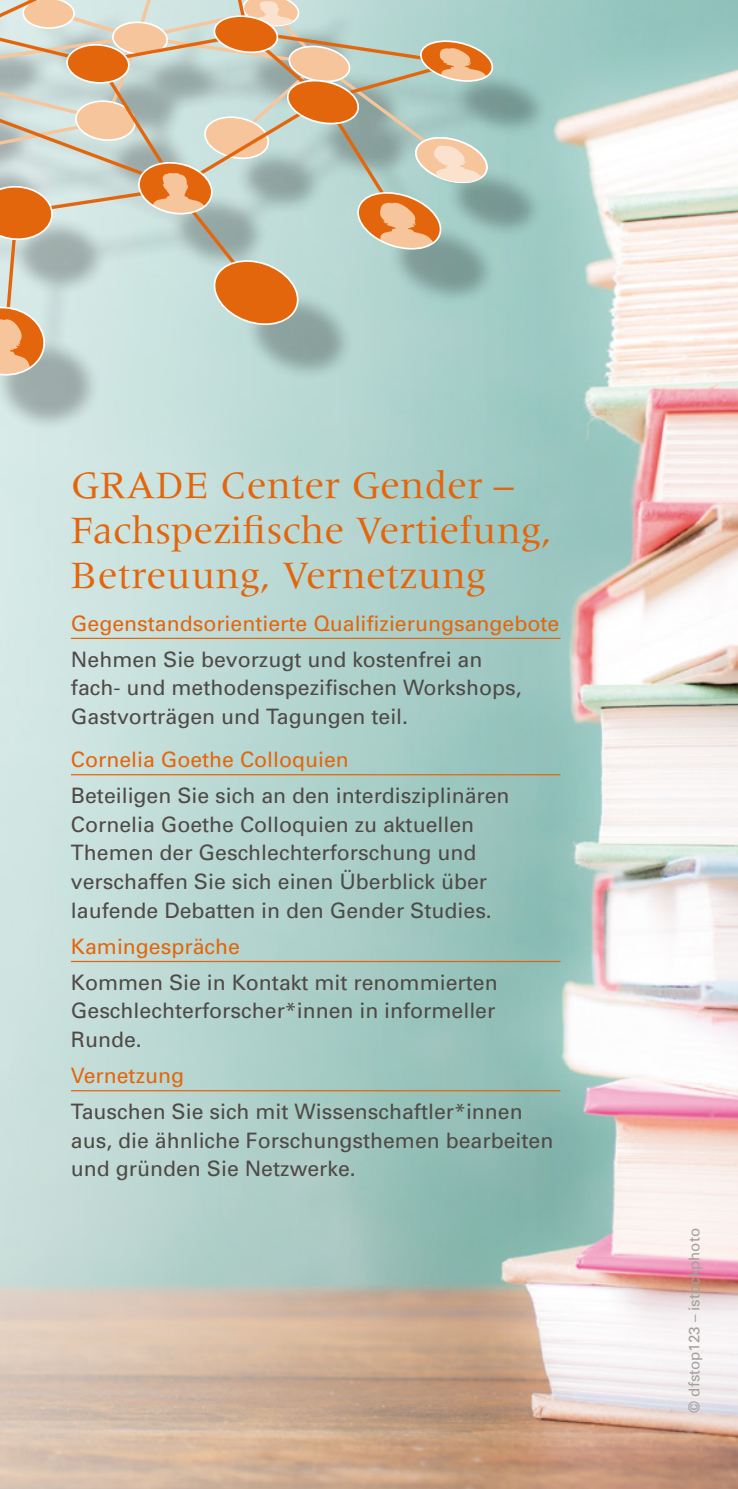
<style>
.page{position:relative;width:738px;height:1489px;background:#fff}
.page>*{position:absolute;margin:0;border:0;box-sizing:border-box;transform-origin:0 0}
.t1{font:40px/45px "Meridien LT Std";color:#e4660c}
.t2{font:21.25px/28.8px "Univers";color:#4f4a46}
.t3{font:21.25px "Univers";color:#e4660c}
.t4{font:15px "Univers";color:#a3a09c}
</style>
<div class="page">
<img style="left:0;top:0;width:737px;height:1488px">
<hr style="left:71px;top:637px;width:489px;height:2px;background:#e4660c">
<hr style="left:71px;top:774px;width:489px;height:1px;background:#e4660c">
<hr style="left:71px;top:960px;width:489px;height:2px;background:#e4660c">
<hr style="left:71px;top:1090px;width:489px;height:1px;background:#e4660c">
<div style="left:0;top:8px;width:549px;height:424px;background:#000;opacity:.26"></div>
<svg style="left:0;top:0;width:496px;height:376px;background:#c2c4b3"></svg>
<h1 class="t1" style="left:71px;top:462px;width:482px">GRADE Center Gender –<br>Fachspezifische Vertiefung,<br>Betreuung, Vernetzung</h1>
<p class="t3" style="left:71px;top:610px;width:489px">Gegenstandsorientierte Qualifizierungsangebote</p>
<p class="t2" style="left:71px;top:644px;width:452px">Nehmen Sie bevorzugt und kostenfrei an fach- und methodenspezifischen Workshops,<br>Gastvorträgen und Tagungen teil.</p>
<p class="t3" style="left:71px;top:747px;width:279px">Cornelia Goethe Colloquien</p>
<p class="t2" style="left:71px;top:781px;width:440px">Beteiligen Sie sich an den interdisziplinären Cornelia Goethe Colloquien zu aktuellen Themen der Geschlechterforschung und verschaffen Sie sich einen Überblick über laufende Debatten in den Gender Studies.</p>
<p class="t3" style="left:71px;top:933px;width:170px">Kamingespräche</p>
<p class="t2" style="left:71px;top:967px;width:428px;text-align:justify">Kommen Sie in Kontakt mit renommierten Geschlechterforscher*innen in informeller Runde.</p>
<p class="t3" style="left:71px;top:1062px;width:115px">Vernetzung</p>
<p class="t2" style="left:71px;top:1097px;width:483px">Tauschen Sie sich mit Wissenschaftler*innen aus, die ähnliche Forschungsthemen bearbeiten und gründen Sie Netzwerke.</p>
<p class="t4" style="left:685px;top:1412px;width:186px;rotate:-90deg">© dfstop123 – istockphoto</p>
</div>
